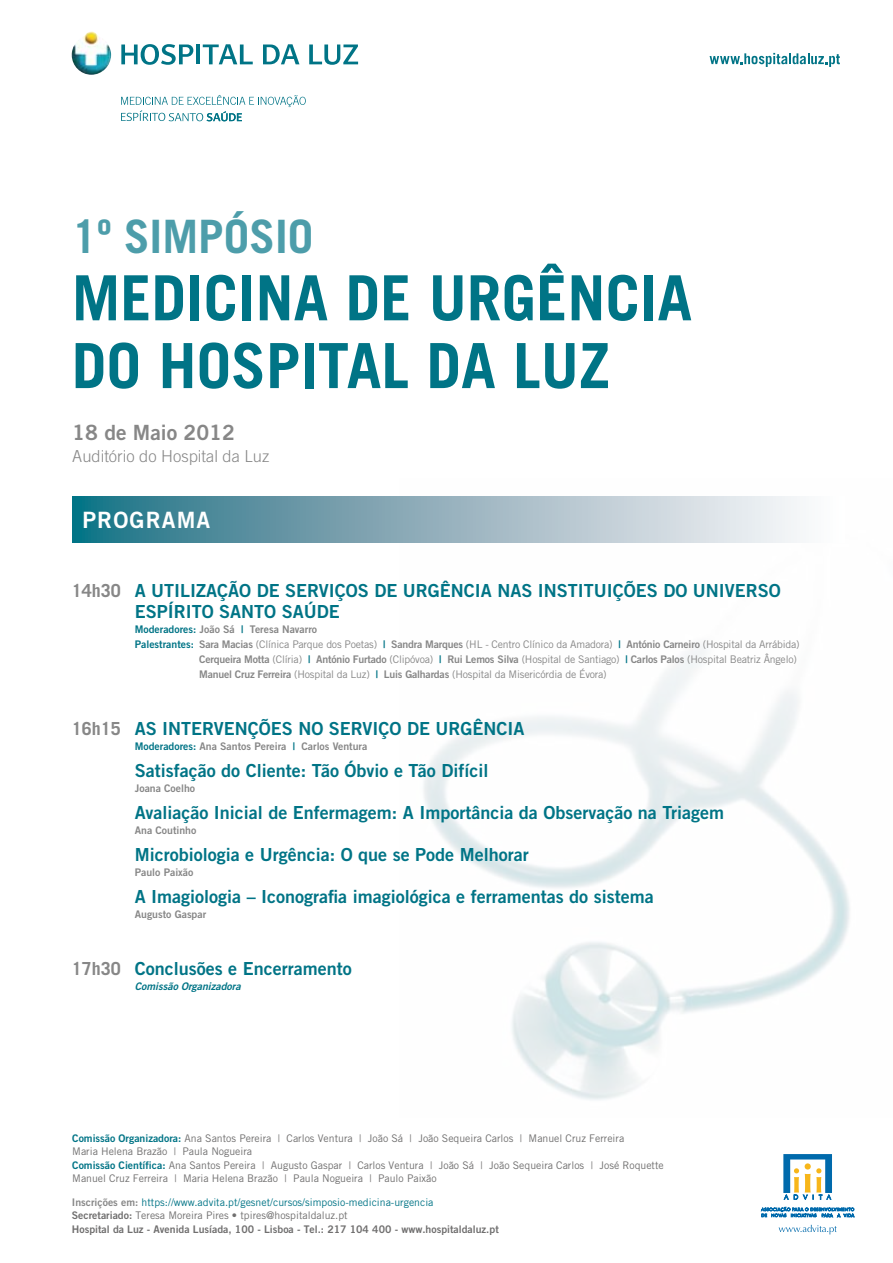
<style>
.page{position:relative;width:893px;height:1263px;background:#fff}
.page>*{position:absolute;margin:0;border:0;box-sizing:border-box;transform-origin:0 0}
.t1{font:700 62.4px/67.8px "Trade Gothic LT Std";color:#007486}
.t2{font:700 46.05px "Trade Gothic LT Std";color:rgb(0 116 134/.7)}
.t3{font:22.5px "Trade Gothic LT Std Bd 2";letter-spacing:.05em;color:#fff}
.t4{font:21px "Trade Gothic LT Std Bd 2";color:#878787}
.t5{font:18px/21px "Trade Gothic LT Std Bd 2";color:#007486}
.t6{font:300 16.5px "Trade Gothic LT Std";color:#878787}
.t7{font:10.5px/15px "Trade Gothic LT Std";letter-spacing:-.02em;color:#878787}
.t8{font:10.5px/13.5px "Trade Gothic LT Std";color:#706f6f}
.t9{font:10.5px/13.5px "Trade Gothic LT Std";color:#007486}
.t10{font:10.5px "Trade Gothic LT Std Bd 2";color:#878787}
.t11{font:10.5px "Trade Gothic LT Std Bd 2";color:#706f6f}
.t12{font:10.5px "Trade Gothic LT Std Bd 2 Obl";color:#007486}
.s1{font-family:"Trade Gothic LT Std";font-weight:700;color:#878787}
.s2{color:#007486}
.s3{font-family:"Trade Gothic LT Std Bd 2";color:#007486}
.s4{font-family:"Trade Gothic LT Std Bd 2"}
.s5{font-family:"Trade Gothic LT Std Bd 2";color:#878787}
.s6{font-family:"Trade Gothic LT Std Bd 2";color:#706f6f}
.s7{color:#706f6f}
</style>
<div class="page">
<svg style="left:710px;top:53px;width:130px;height:14px"></svg>
<svg style="left:121px;top:95px;width:185px;height:26px"></svg>
<svg style="left:121px;top:44px;width:72px;height:21px"></svg>
<hr style="left:196px;top:45px;width:4px;height:19px;background:#007486">
<svg style="left:203px;top:44px;width:50px;height:20px"></svg>
<svg style="left:263px;top:44px;width:36px;height:20px"></svg>
<svg style="left:309px;top:45px;width:49px;height:20px"></svg>
<img style="left:72px;top:31px;width:39px;height:44px">
<svg style="left:779px;top:1225px;width:58px;height:9px"></svg>
<svg style="left:783px;top:1154px;width:49px;height:46px"></svg>
<svg style="left:761px;top:1207px;width:93px;height:10px"></svg>
<svg style="left:72px;top:496px;width:758px;height:46px;background:#92b3bf"></svg>
<h2 class="t2" style="left:72px;top:208px;width:243px">1º SIMPÓSIO</h2>
<h1 class="t1" style="left:72px;top:263px;width:622px">MEDICINA DE URGÊNCIA<br>DO HOSPITAL DA LUZ</h1>
<p class="t4" style="left:72px;top:419px;width:164px">18 de Maio 2012</p>
<p class="t6" style="left:72px;top:446px;width:199px">Auditório do Hospital da Luz</p>
<p class="t3" style="left:82px;top:506px;width:129px">PROGRAMA</p>
<p class="t5" style="left:135px;top:579px;width:648px;text-indent:-63px"><span class="s1">14h30</span> A UTILIZAÇÃO DE SERVIÇOS DE URGÊNCIA NAS INSTITUIÇÕES DO UNIVERSO<br>ESPÍRITO SANTO SAÚDE</p>
<p class="t10" style="left:135px;top:622px;width:184px"><span class="s2">Moderadores:</span> João Sá <span class="s2">|</span> Teresa Navarro</p>
<p class="t7" style="left:199px;top:636px;width:602px;text-indent:-64px"><span class="s3">Palestrantes:</span> <span class="s4">Sara Macias</span> (Clínica Parque dos Poetas) <span class="s3">|</span> <span class="s4">Sandra Marques</span> (HL - Centro Clínico da Amadora) <span class="s3">|</span> <span class="s4">António Carneiro</span> (Hospital da Arrábida)<br><span class="s4">Cerqueira Motta</span> (Clíria) <span class="s3">|</span> <span class="s4">António Furtado</span> (Clipóvoa) <span class="s3">|</span> <span class="s4">Rui Lemos Silva</span> (Hospital de Santiago) <span class="s3">|</span> <span class="s4">Carlos Palos</span> (Hospital Beatriz Ângelo)<br><span class="s4">Manuel Cruz Ferreira</span> (Hospital da Luz) <span class="s3">|</span> <span class="s4">Luis Galhardas</span> (Hospital da Misericórdia de Évora)</p>
<p class="t5" style="left:72px;top:717px;width:454px"><span class="s1">16h15</span> AS INTERVENÇÕES NO SERVIÇO DE URGÊNCIA</p>
<p class="t10" style="left:135px;top:739px;width:234px"><span class="s2">Moderadores:</span> Ana Santos Pereira <span class="s2">|</span> Carlos Ventura</p>
<p class="t5" style="left:135px;top:759px;width:355px">Satisfação do Cliente: Tão Óbvio e Tão Difícil</p>
<p class="t10" style="left:135px;top:781px;width:62px">Joana Coelho</p>
<p class="t5" style="left:135px;top:801px;width:591px">Avaliação Inicial de Enfermagem: A Importância da Observação na Triagem</p>
<p class="t10" style="left:135px;top:823px;width:63px">Ana Coutinho</p>
<p class="t5" style="left:135px;top:843px;width:395px">Microbiologia e Urgência: O que se Pode Melhorar</p>
<p class="t10" style="left:135px;top:865px;width:60px">Paulo Paixão</p>
<p class="t5" style="left:135px;top:885px;width:520px">A Imagiologia – Iconografia imagiológica e ferramentas do sistema</p>
<p class="t10" style="left:135px;top:907px;width:73px">Augusto Gaspar</p>
<p class="t5" style="left:72px;top:957px;width:281px"><span class="s1">17h30</span> Conclusões e Encerramento</p>
<p class="t12" style="left:135px;top:979px;width:107px">Comissão Organizadora</p>
<p class="t8" style="left:72px;top:1131px;width:593px"><span class="s3">Comissão Organizadora:</span> Ana Santos Pereira | Carlos Ventura | João Sá | João Sequeira Carlos | Manuel Cruz Ferreira<br>Maria Helena Brazão | Paula Nogueira<br><span class="s3">Comissão Científica:</span> Ana Santos Pereira | Augusto Gaspar | Carlos Ventura | João Sá | João Sequeira Carlos | José Roquette Manuel Cruz Ferreira | Maria Helena Brazão | Paula Nogueira | Paulo Paixão</p>
<p class="t9" style="left:72px;top:1195px;width:363px"><span class="s5">Inscrições em:</span> https://www.advita.pt/gesnet/cursos/simposio-medicina-urgencia<br><span class="s6">Secretariado:</span> <span class="s7">Teresa Moreira Pires • tpires@hospitaldaluz.pt</span></p>
<p class="t11" style="left:72px;top:1222px;width:428px">Hospital da Luz - Avenida Lusíada, 100 - Lisboa - Tel.: 217 104 400 - www.hospitaldaluz.pt</p>
</div>
